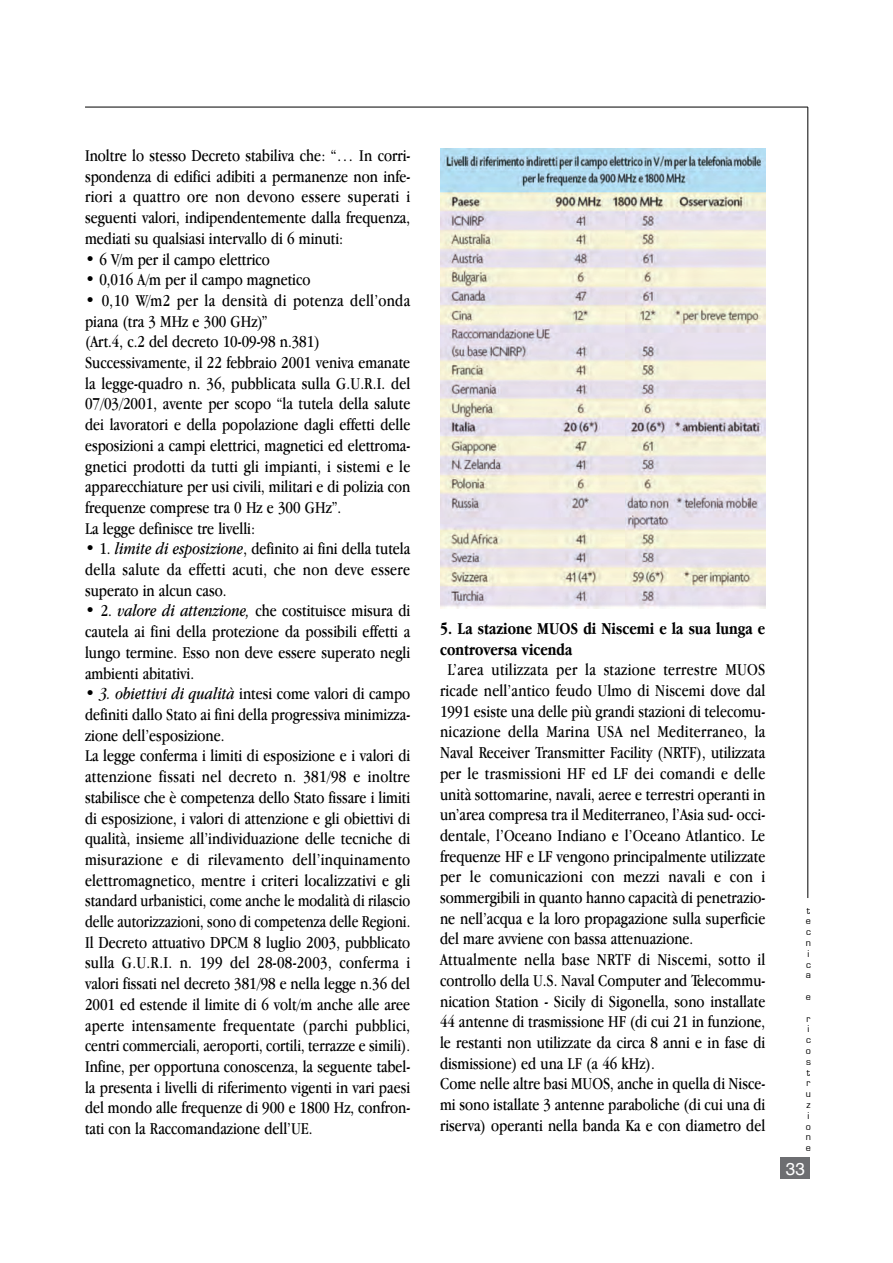
<style>
.page{position:relative;width:893px;height:1263px;background:#fff}
.page>*{position:absolute;margin:0;border:0;box-sizing:border-box;transform-origin:0 0}
.t1{font:17.25px/20.7px "Apple Garamond";color:#000;text-align:justify}
.t2{font:700 17.25px/20.7px "Apple Garamond";color:#000}
.t3{font:17.25px "Helvetica";color:#fff}
.t4{font:9px/10.8px "Eurostile";color:#000}
.s1{font-style:italic}
</style>
<div class="page">
<hr style="left:807px;top:107px;width:1px;height:791px;background:#000">
<hr style="left:85px;top:107px;width:723px;height:1px;background:#000">
<div style="left:780px;top:1158px;width:30px;height:21px;background:#6d6e71"></div>
<img style="left:440px;top:149px;width:325px;height:460px">
<p class="t1" style="left:85px;top:147px;width:327px">Inoltre lo stesso Decreto stabiliva che: “… In corri&shy;spondenza di edifici adibiti a permanenze non infe&shy;riori a quattro ore non devono essere superati i seguenti valori, indipendentemente dalla frequenza, mediati su qualsiasi intervallo di 6 minuti:</p>
<p class="t1" style="left:85px;top:250px;width:186px">• 6 V/m per il campo elettrico</p>
<p class="t1" style="left:85px;top:271px;width:227px">• 0,016 A/m per il campo magnetico</p>
<p class="t1" style="left:85px;top:291px;width:327px;text-align:left">• 0,10 W/m2 per la densità di potenza dell’onda piana (tra 3 MHz e 300 GHz)”<br>(Art.4, c.2 del decreto 10-09-98 n.381)<br>Successivamente, il 22 febbraio 2001 veniva emanate la legge-quadro n. 36, pubblicata sulla G.U.R.I. del 07/03/2001, avente per scopo “la tutela della salute dei lavoratori e della popolazione dagli effetti delle esposizioni a campi elettrici, magnetici ed elettroma&shy;gnetici prodotti da tutti gli impianti, i sistemi e le apparecchiature per usi civili, militari e di polizia con frequenze comprese tra 0 Hz e 300 GHz”.<br>La legge definisce tre livelli:</p>
<p class="t1" style="left:85px;top:540px;width:327px">• 1. <span class="s1">limite di esposizione</span>, definito ai fini della tutela della salute da effetti acuti, che non deve essere superato in alcun caso.</p>
<p class="t1" style="left:85px;top:602px;width:327px">• 2. <span class="s1">valore di attenzione,</span> che costituisce misura di cautela ai fini della protezione da possibili effetti a lungo termine. Esso non deve essere superato negli ambienti abitativi.</p>
<p class="t1" style="left:85px;top:685px;width:327px;text-align:left"><span class="s1">• 3. obiettivi di qualità</span> intesi come valori di campo definiti dallo Stato ai fini della progressiva minimizza&shy;zione dell’esposizione.<br>La legge conferma i limiti di esposizione e i valori di attenzione fissati nel decreto n. 381/98 e inoltre stabilisce che è competenza dello Stato fissare i limiti di esposizione, i valori di attenzione e gli obiettivi di qualità, insieme all’individuazione delle tecniche di misurazione e di rilevamento dell’inquinamento elettromagnetico, mentre i criteri localizzativi e gli standard urbanistici, come anche le modalità di rilascio delle autorizzazioni, sono di competenza delle Regioni.<br>Il Decreto attuativo DPCM 8 luglio 2003, pubblicato sulla G.U.R.I. n. 199 del 28-08-2003, conferma i valori fissati nel decreto 381/98 e nella legge n.36 del 2001 ed estende il limite di 6 volt/m anche alle aree aperte intensamente frequentate (parchi pubblici, centri commerciali, aeroporti, cortili, terrazze e simili).<br>Infine, per opportuna conoscenza, la seguente tabel&shy;la presenta i livelli di riferimento vigenti in vari paesi del mondo alle frequenze di 900 e 1800 Hz, confron&shy;tati con la Raccomandazione dell’UE.</p>
<p class="t2" style="left:440px;top:619px;width:327px">5. La stazione MUOS di Niscemi e la sua lunga e controversa vicenda</p>
<p class="t1" style="left:440px;top:661px;width:327px;text-align:left;text-indent:7px">L’area utilizzata per la stazione terrestre MUOS ricade nell’antico feudo Ulmo di Niscemi dove dal 1991 esiste una delle più grandi stazioni di telecomu&shy;nicazione della Marina USA nel Mediterraneo, la Naval Receiver Transmitter Facility (NRTF), utilizzata per le trasmissioni HF ed LF dei comandi e delle unità sottomarine, navali, aeree e terrestri operanti in un’area compresa tra il Mediterraneo, l’Asia sud- occi&shy;dentale, l’Oceano Indiano e l’Oceano Atlantico. Le frequenze HF e LF vengono principalmente utilizzate per le comunicazioni con mezzi navali e con i sommergibili in quanto hanno capacità di penetrazio&shy;ne nell’acqua e la loro propagazione sulla superficie del mare avviene con bassa attenuazione.<br>Attualmente nella base NRTF di Niscemi, sotto il controllo della U.S. Naval Computer and Telecommu&shy;nication Station - Sicily di Sigonella, sono installate 44 antenne di trasmissione HF (di cui 21 in funzione, le restanti non utilizzate da circa 8 anni e in fase di dismissione) ed una LF (a 46 kHz).<br>Come nelle altre basi MUOS, anche in quella di Nisce&shy;mi sono istallate 3 antenne paraboliche (di cui una di riserva) operanti nella banda Ka e con diametro del</p>
<p class="t4" style="left:806px;top:905px;width:7px">t e c n i c a</p>
<p class="t4" style="left:806px;top:991px;width:7px">e</p>
<p class="t4" style="left:806px;top:1013px;width:7px">r i c o s t r u z i o n e</p>
<p class="t3" style="left:786px;top:1162px;width:21px">33</p>
</div>
